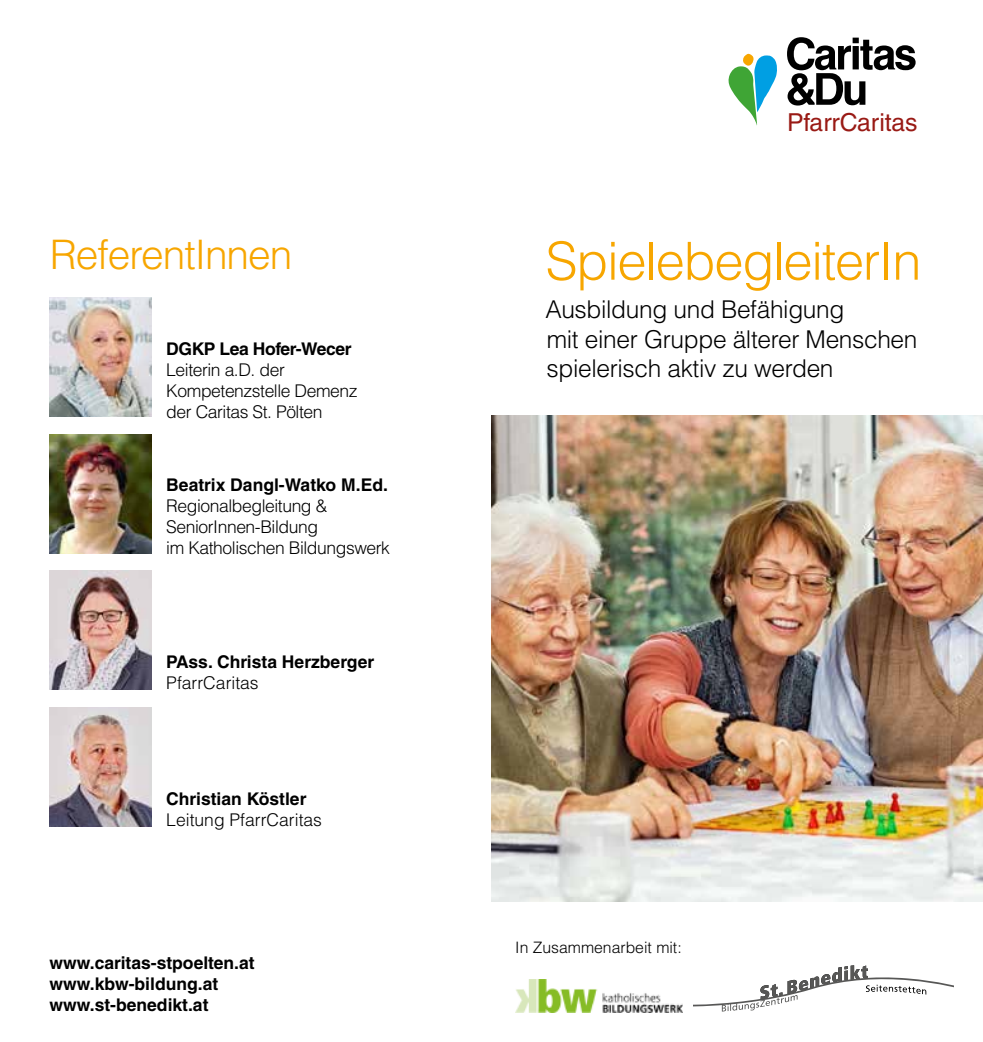
<style>
.page{position:relative;width:983px;height:1042px;background:#fff}
.page>*{position:absolute;margin:0;border:0;box-sizing:border-box;transform-origin:0 0}
.t1{font:300 52.5px "Helvetica LT Std";letter-spacing:-.025em;color:#f7a600}
.t2{font:300 40.6px "Helvetica LT Std";letter-spacing:-.025em;color:#f7a600}
.t3{font:24.68px "Helvetica LT Std";color:#991a15}
.t4{font:300 24.5px/29.4px "Helvetica LT Std";letter-spacing:-.015em;color:#000}
.t5{font:700 17.5px/21px "Helvetica LT Std";color:#000}
.t6{font:300 17.5px/21px "Helvetica LT Std";letter-spacing:-.025em;color:#000}
.t7{font:300 17.5px "Helvetica LT Std";color:#000}
.t8{font:700 17.5px "Helvetica LT Std";letter-spacing:-.025em;color:#000}
.t9{font:300 15.75px "Helvetica LT Std";color:#000}
</style>
<div class="page">
<img style="left:50px;top:707px;width:101px;height:119px">
<img style="left:50px;top:298px;width:101px;height:119px">
<img style="left:491px;top:415px;width:491px;height:487px">
<svg style="left:728px;top:53px;width:49px;height:73px"></svg>
<svg style="left:787px;top:37px;width:128px;height:69px"></svg>
<img style="left:515px;top:980px;width:167px;height:32px">
<svg style="left:693px;top:965px;width:260px;height:47px"></svg>
<img style="left:50px;top:434px;width:101px;height:119px">
<img style="left:50px;top:570px;width:101px;height:120px">
<h2 class="t2" style="left:50px;top:229px;width:244px">ReferentInnen</h2>
<p class="t8" style="left:166px;top:338px;width:187px">DGKP Lea Hofer-Wecer</p>
<p class="t6" style="left:166px;top:359px;width:193px">Leiterin a.D. der<br>Kompetenzstelle Demenz der Caritas St. Pölten</p>
<p class="t5" style="left:166px;top:474px;width:223px">Beatrix Dangl-Watko M.Ed.</p>
<p class="t6" style="left:166px;top:495px;width:225px">Regionalbegleitung &amp;<br>SeniorInnen-Bildung<br>im Katholischen Bildungswerk</p>
<p class="t5" style="left:166px;top:651px;width:209px">PAss. Christa Herzberger</p>
<p class="t7" style="left:166px;top:672px;width:94px">PfarrCaritas</p>
<p class="t5" style="left:166px;top:788px;width:142px">Christian Köstler</p>
<p class="t7" style="left:166px;top:809px;width:157px">Leitung PfarrCaritas</p>
<p class="t5" style="left:50px;top:952px;width:206px">www.caritas-stpoelten.at www.kbw-bildung.at www.st-benedikt.at</p>
<h3 class="t3" style="left:786px;top:108px;width:132px">PfarrCaritas</h3>
<h1 class="t1" style="left:545px;top:228px;width:377px">SpielebegleiterIn</h1>
<h3 class="t4" style="left:545px;top:294px;width:373px">Ausbildung und Befähigung<br>mit einer Gruppe älterer Menschen spielerisch aktiv zu werden</h3>
<p class="t9" style="left:515px;top:937px;width:168px">In Zusammenarbeit mit:</p>
</div>
